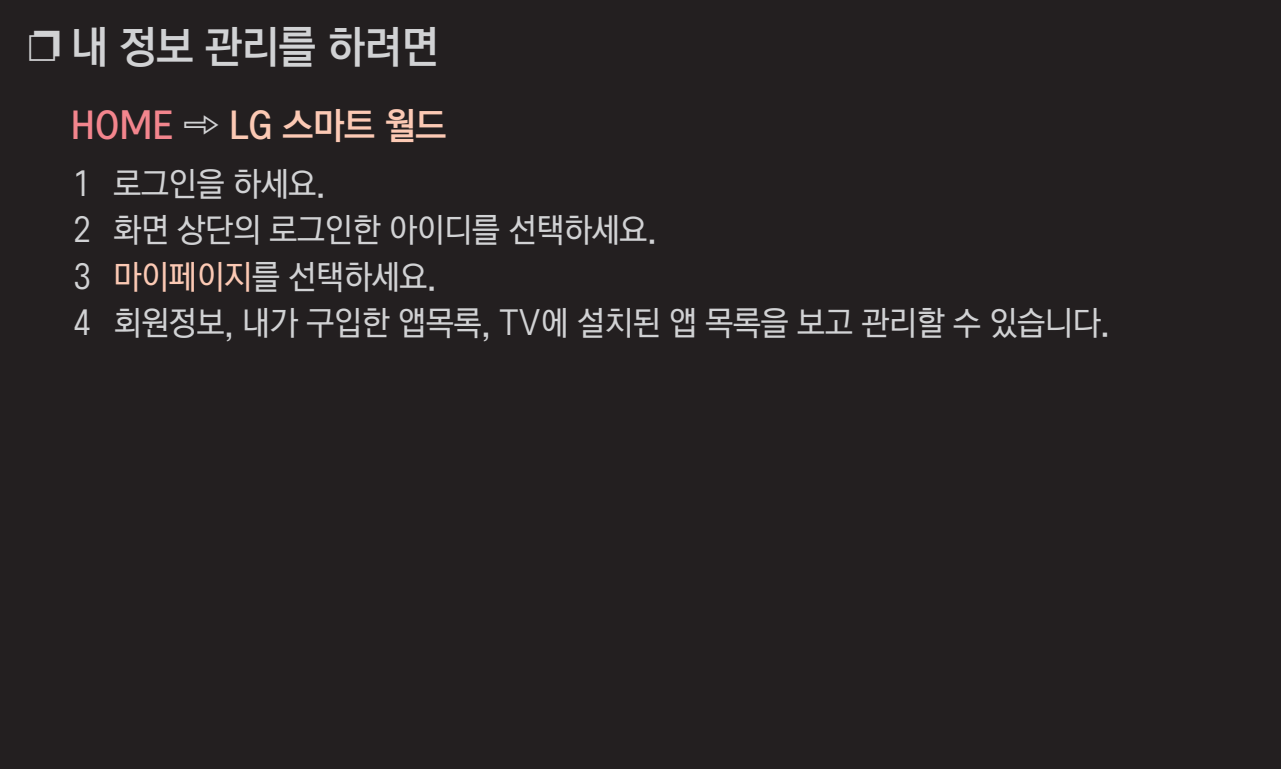
<style>
.page{position:relative;width:1281px;height:769px;background:#fff}
.page>*{position:absolute;margin:0;border:0;box-sizing:border-box;transform-origin:0 0}
.t1{font:48px "LG Display";color:#d1d2d4}
.t2{font:40px "LG Display";color:#fcc9b4}
.t3{font:300 36px/46px "LG Display";color:#d1d2d4}
.s1{font-size:42px}
.s2{color:#f3858d}
.s3{color:#d1d2d4}
.s4{color:#fcc9b4}
</style>
<div class="page">
<div style="left:0;top:0;width:1280px;height:768px;background:#231f20"></div>
<h1 class="t1" style="left:28px;top:9px;width:411px"><span class="s1">❐</span> 내 정보 관리를 하려면</h1>
<p class="t2" style="left:71px;top:95px;width:376px"><span class="s2">HOME</span> <span class="s3">➾</span> LG 스마트 월드</p>
<p class="t3" style="left:74px;top:158px;width:1037px">1 로그인을 하세요.<br>2 화면 상단의 로그인한 아이디를 선택하세요.<br>3 <span class="s4">마이페이지</span>를 선택하세요.<br>4 회원정보, 내가 구입한 앱목록, TV에 설치된 앱 목록을 보고 관리할 수 있습니다.</p>
</div>
